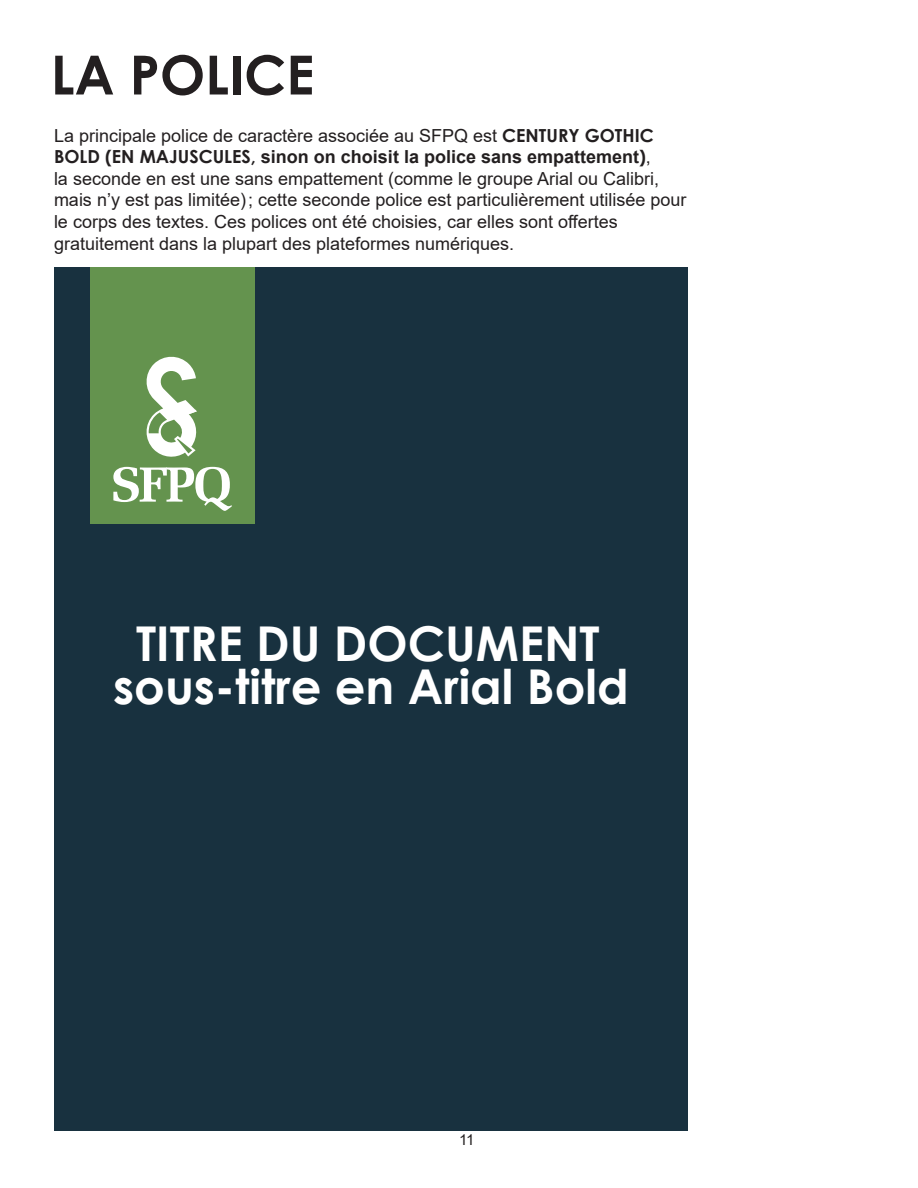
<style>
.page{position:relative;width:918px;height:1188px;background:#fff}
.page>*{position:absolute;margin:0;border:0;box-sizing:border-box;transform-origin:0 0}
.Style_de_paragraphe{font:700 54px "Century Gothic";color:#231f20}
.t1{font:700 48px "Century Gothic";color:#fff}
.t2{font:18px/21.6px "Arial";color:#231f20}
.t3{font:15px "Arial";color:#231f20}
.s1{font-family:"Century Gothic";font-weight:700}
.s2{font-weight:700}
</style>
<div class="page">
<div style="left:54px;top:267px;width:634px;height:864px;background:#18313f"></div>
<div style="left:90px;top:267px;width:165px;height:256px;background:#64934e"></div>
<svg style="left:113px;top:467px;width:119px;height:44px"></svg>
<svg style="left:146px;top:357px;width:51px;height:100px"></svg>
<p class="Style_de_paragraphe" style="left:51px;top:34px;width:265px">LA POLICE</p>
<p class="t2" style="left:54px;top:124px;width:601px">La principale police de caractère associée au SFPQ est <span class="s1">CENTURY GOTHIC<br>BOLD (EN MAJUSCULES,</span> <span class="s2">sinon on choisit la police sans empattement</span><span class="s1">)</span>,</p>
<p class="t2" style="left:54px;top:167px;width:634px">la seconde en est une sans empattement (comme le groupe Arial ou Calibri, mais n’y est pas limitée); cette seconde police est particulièrement utilisée pour le corps des textes. Ces polices ont été choisies, car elles sont offertes</p>
<p class="t2" style="left:54px;top:232px;width:462px">gratuitement dans la plupart des plateformes numériques.</p>
<p class="t1" style="left:136px;top:607px;width:465px">TITRE DU DOCUMENT</p>
<p class="t1" style="left:113px;top:650px;width:517px">sous-titre en Arial Bold</p>
<p class="t3" style="left:459px;top:1129px;width:17px">11</p>
</div>
